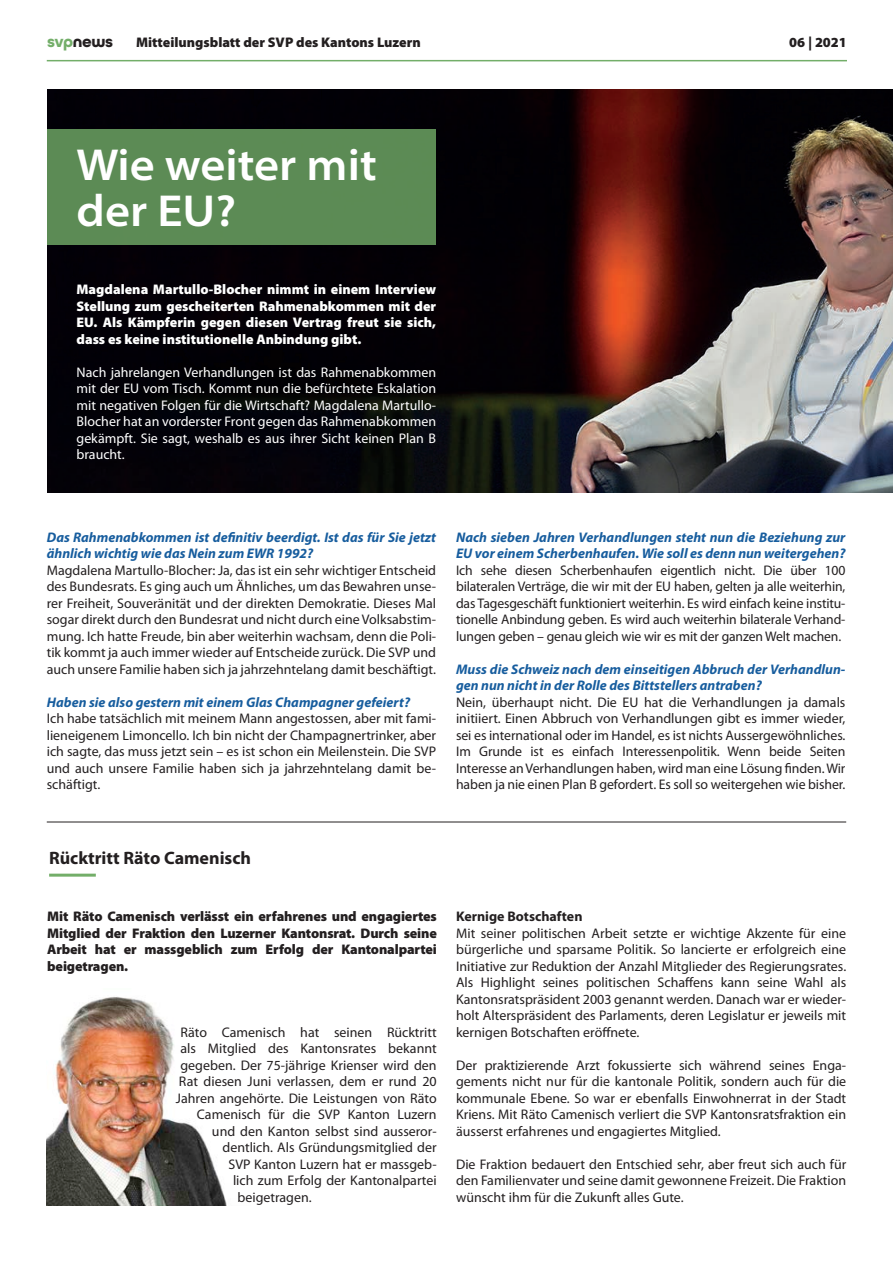
<style>
.page{position:relative;width:893px;height:1263px;background:#fff}
.page>*{position:absolute;margin:0;border:0;box-sizing:border-box;transform-origin:0 0}
.t1{font:600 semi-expanded 45px/46.5px "Myriad Pro";color:#fff}
.t2{font:700 18px "Myriad Pro";color:#231f20}
.t3{font:700 16.5px "All Round Gothic";letter-spacing:-.02em;color:#231f20}
.t4{font:13.95px/16.5px "Myriad Pro";color:#231f20;text-align:justify}
.t5{font:italic 700 13.95px/16.5px "Myriad Pro";color:#175d9e}
.t6{font:13.95px/16.5px "Myriad Pro";color:#fff;text-align:justify}
.t7{font:900 13.95px/16.5px "Myriad Pro";letter-spacing:-.01em;color:#231f20;text-align:justify}
.t8{font:900 13.95px/16.5px "Myriad Pro";color:#fff;text-align:justify}
.t9{font:700 13.95px "Myriad Pro";color:#231f20}
.s1{color:#73ae69}
</style>
<div class="page">
<hr style="left:47px;top:60px;width:800px;height:1px;background:#73ae69">
<img style="left:47px;top:997px;width:180px;height:209px">
<hr style="left:47px;top:822px;width:799px;height:1px;background:#231f20">
<hr style="left:49px;top:874px;width:47px;height:3px;background:#73ae69">
<img style="left:47px;top:89px;width:846px;height:403px">
<div style="left:47px;top:129px;width:389px;height:116px;background:#5c8b55"></div>
<p class="t3" style="left:47px;top:32px;width:67px"><span class="s1">svp</span>news</p>
<p class="t7" style="left:136px;top:34px;width:286px">Mitteilungsblatt der SVP des Kantons Luzern</p>
<p class="t7" style="left:789px;top:34px;width:59px">06 | 2021</p>
<h1 class="t1" style="left:77px;top:140px;width:302px">Wie weiter mit der EU?</h1>
<p class="t8" style="left:77px;top:281px;width:361px">Magdalena Martullo-Blocher nimmt in einem Interview Stellung zum gescheiterten Rahmenabkommen mit der EU. Als Kämpferin gegen diesen Vertrag freut sie sich, dass es keine institutionelle Anbindung gibt.</p>
<p class="t6" style="left:77px;top:364px;width:361px">Nach jahrelangen Verhandlungen ist das Rahmenabkommen mit der EU vom Tisch. Kommt nun die befürchtete Eskalation mit negativen Folgen für die Wirtschaft? Magdalena Martullo-Blocher hat an vorderster Front gegen das Rahmenabkommen gekämpft. Sie sagt, weshalb es aus ihrer Sicht keinen Plan B braucht.</p>
<p class="t5" style="left:47px;top:529px;width:391px">Das Rahmenabkommen ist definitiv beerdigt. Ist das für Sie jetzt ähnlich wichtig wie das Nein zum EWR 1992?</p>
<p class="t4" style="left:47px;top:562px;width:391px">Magdalena Martullo-Blocher: Ja, das ist ein sehr wichtiger Entscheid des Bundesrats. Es ging auch um Ähnliches, um das Bewahren unse&shy;rer Freiheit, Souveränität und der direkten Demokratie. Dieses Mal sogar direkt durch den Bundesrat und nicht durch eine Volksabstim&shy;mung. Ich hatte Freude, bin aber weiterhin wachsam, denn die Poli&shy;tik kommt ja auch immer wieder auf Entscheide zurück. Die SVP und auch unsere Familie haben sich ja jahrzehntelang damit beschäftigt.</p>
<p class="t5" style="left:47px;top:694px;width:365px">Haben sie also gestern mit einem Glas Champagner gefeiert?</p>
<p class="t4" style="left:47px;top:711px;width:391px">Ich habe tatsächlich mit meinem Mann angestossen, aber mit fami&shy;lieneigenem Limoncello. Ich bin nicht der Champagnertrinker, aber ich sagte, das muss jetzt sein – es ist schon ein Meilenstein. Die SVP und auch unsere Familie haben sich ja jahrzehntelang damit be&shy;schäftigt.</p>
<p class="t5" style="left:456px;top:529px;width:391px">Nach sieben Jahren Verhandlungen steht nun die Beziehung zur<br>EU vor einem Scherbenhaufen. Wie soll es denn nun weitergehen?</p>
<p class="t4" style="left:456px;top:562px;width:391px">Ich sehe diesen Scherbenhaufen eigentlich nicht. Die über 100 bilateralen Verträge, die wir mit der EU haben, gelten ja alle weiterhin, das Tagesgeschäft funktioniert weiterhin. Es wird einfach keine institu&shy;tionelle Anbindung geben. Es wird auch weiterhin bilaterale Verhand&shy;lungen geben – genau gleich wie wir es mit der ganzen Welt machen.</p>
<p class="t5" style="left:456px;top:661px;width:391px">Muss die Schweiz nach dem einseitigen Abbruch der Verhandlun&shy;gen nun nicht in der Rolle des Bittstellers antraben?</p>
<p class="t4" style="left:456px;top:694px;width:391px">Nein, überhaupt nicht. Die EU hat die Verhandlungen ja damals initiiert. Einen Abbruch von Verhandlungen gibt es immer wieder, sei es international oder im Handel, es ist nichts Aussergewöhnliches.<br>Im Grunde ist es einfach Interessenpolitik. Wenn beide Seiten Interesse an Verhandlungen haben, wird man eine Lösung finden. Wir haben ja nie einen Plan B gefordert. Es soll so weitergehen wie bisher.</p>
<p class="t2" style="left:49px;top:848px;width:203px">Rücktritt Räto Camenisch</p>
<p class="t7" style="left:47px;top:908px;width:391px">Mit Räto Camenisch verlässt ein erfahrenes und engagiertes Mitglied der Fraktion den Luzerner Kantonsrat. Durch seine Arbeit hat er massgeblich zum Erfolg der Kantonalpartei beigetragen.</p>
<p class="t9" style="left:456px;top:909px;width:128px">Kernige Botschaften</p>
<p class="t4" style="left:456px;top:925px;width:392px">Mit seiner politischen Arbeit setzte er wichtige Akzente für eine bürgerliche und sparsame Politik. So lancierte er erfolgreich eine Initiative zur Reduktion der Anzahl Mitglieder des Regierungsrates.<br>Als Highlight seines politischen Schaffens kann seine Wahl als Kantonsratspräsident 2003 genannt werden. Danach war er wieder&shy;holt Alterspräsident des Parlaments, deren Legislatur er jeweils mit kernigen Botschaften eröffnete.</p>
<p class="t4" style="left:456px;top:1057px;width:392px">Der praktizierende Arzt fokussierte sich während seines Enga&shy;gements nicht nur für die kantonale Politik, sondern auch für die kommunale Ebene. So war er ebenfalls Einwohnerrat in der Stadt Kriens. Mit Räto Camenisch verliert die SVP Kantonsratsfraktion ein äusserst erfahrenes und engagiertes Mitglied.</p>
<p class="t4" style="left:456px;top:1156px;width:392px">Die Fraktion bedauert den Entschied sehr, aber freut sich auch für den Familienvater und seine damit gewonnene Freizeit. Die Fraktion wünscht ihm für die Zukunft alles Gute.</p>
<p class="t4" style="left:180px;top:1024px;width:258px">Räto Camenisch hat seinen Rücktritt</p>
<p class="t4" style="left:180px;top:1041px;width:258px">als Mitglied des Kantonsrates bekannt</p>
<p class="t4" style="left:180px;top:1057px;width:258px">gegeben. Der 75-jährige Krienser wird den</p>
<p class="t4" style="left:179px;top:1074px;width:259px">Rat diesen Juni verlassen, dem er rund 20</p>
<p class="t4" style="left:176px;top:1090px;width:262px">Jahren angehörte. Die Leistungen von Räto</p>
<p class="t4" style="left:197px;top:1107px;width:241px">Camenisch für die SVP Kanton Luzern</p>
<p class="t4" style="left:212px;top:1123px;width:226px">und den Kanton selbst sind ausseror-</p>
<p class="t4" style="left:222px;top:1140px;width:216px">dentlich. Als Gründungsmitglied der</p>
<p class="t4" style="left:228px;top:1156px;width:210px">SVP Kanton Luzern hat er massgeb-</p>
<p class="t4" style="left:233px;top:1173px;width:205px">lich zum Erfolg der Kantonalpartei</p>
<p class="t4" style="left:237px;top:1189px;width:76px">beigetragen.</p>
</div>
